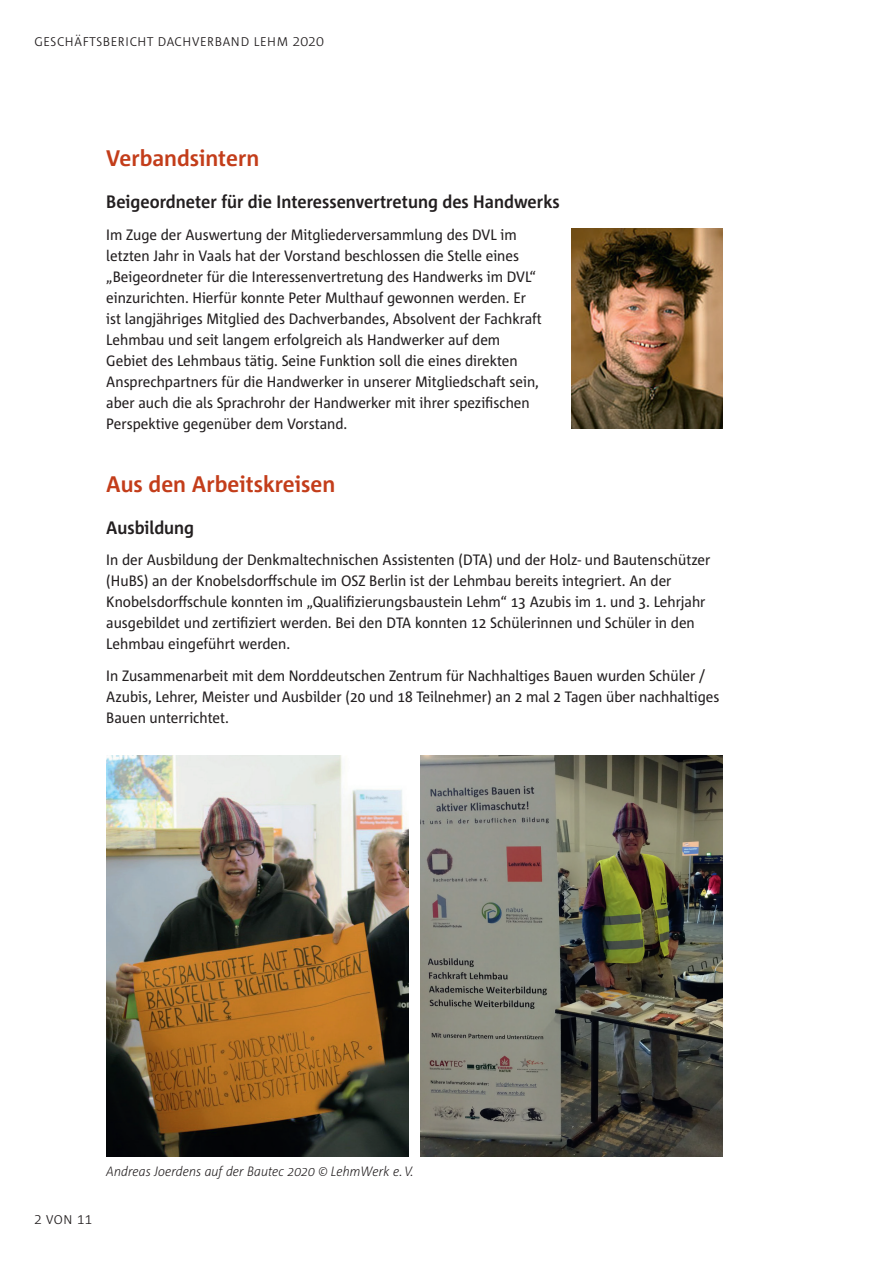
<style>
.page{position:relative;width:893px;height:1263px;background:#fff}
.page>*{position:absolute;margin:0;border:0;box-sizing:border-box;transform-origin:0 0}
.t1{font:700 22.5px "Corpid C1 s S Cd";color:#c33d1a;scale:1.05 1}
.t2{font:700 18px "Corpid C1 s S Cd";color:#231f20}
.t3{font:15px/21px "Corpid C1 s S Cd";color:#231f20}
.t4{font:300 15px "Corpid C1 s S Cd";color:#231f20;scale:1.05 1}
.t5{font:italic 300 13.5px "Corpid C1 s S Cd";color:#231f20}
</style>
<div class="page">
<img style="left:106px;top:756px;width:302px;height:400px">
<img style="left:421px;top:756px;width:302px;height:401px">
<img style="left:572px;top:229px;width:151px;height:200px">
<p class="t4" style="left:34px;top:31px;width:278px">GESCHÄFTSBERICHT DACHVERBAND LEHM 2020</p>
<h1 class="t1" style="left:106px;top:144px;width:147px">Verbandsintern</h1>
<p class="t2" style="left:106px;top:191px;width:455px">Beigeordneter für die Interessenvertretung des Handwerks</p>
<p class="t3" style="left:106px;top:224px;width:437px">Im Zuge der Auswertung der Mitgliederversammlung des DVL im letzten Jahr in Vaals hat der Vorstand beschlossen die Stelle eines „Beigeordneter für die Interessenvertretung des Handwerks im DVL“ einzurichten. Hierfür konnte Peter Multhauf gewonnen werden. Er ist langjähriges Mitglied des Dachverbandes, Absolvent der Fachkraft Lehmbau und seit langem erfolgreich als Handwerker auf dem Gebiet des Lehmbaus tätig. Seine Funktion soll die eines direkten Ansprechpartners für die Handwerker in unserer Mitgliedschaft sein, aber auch die als Sprachrohr der Handwerker mit ihrer spezifischen Perspektive gegenüber dem Vorstand.</p>
<h1 class="t1" style="left:106px;top:470px;width:220px">Aus den Arbeitskreisen</h1>
<p class="t2" style="left:106px;top:516px;width:89px">Ausbildung</p>
<p class="t3" style="left:106px;top:549px;width:606px">In der Ausbildung der Denkmaltechnischen Assistenten (DTA) und der Holz- und Bautenschützer (HuBS) an der Knobelsdorffschule im OSZ Berlin ist der Lehmbau bereits integriert. An der Knobelsdorffschule konnten im „Qualifizierungsbaustein Lehm“ 13 Azubis im 1. und 3. Lehrjahr ausgebildet und zertifiziert werden. Bei den DTA konnten 12 Schülerinnen und Schüler in den Lehmbau eingeführt werden.</p>
<p class="t3" style="left:106px;top:665px;width:615px">In Zusammenarbeit mit dem Norddeutschen Zentrum für Nachhaltiges Bauen wurden Schüler /<br>Azubis, Lehrer, Meister und Ausbilder (20 und 18 Teilnehmer) an 2 mal 2 Tagen über nachhaltiges<br>Bauen unterrichtet.</p>
<p class="t4" style="left:34px;top:1209px;width:57px">2 VON 11</p>
<p class="t5" style="left:106px;top:1163px;width:309px">Andreas Joerdens auf der Bautec 2020 © LehmWerk e.V.</p>
</div>
